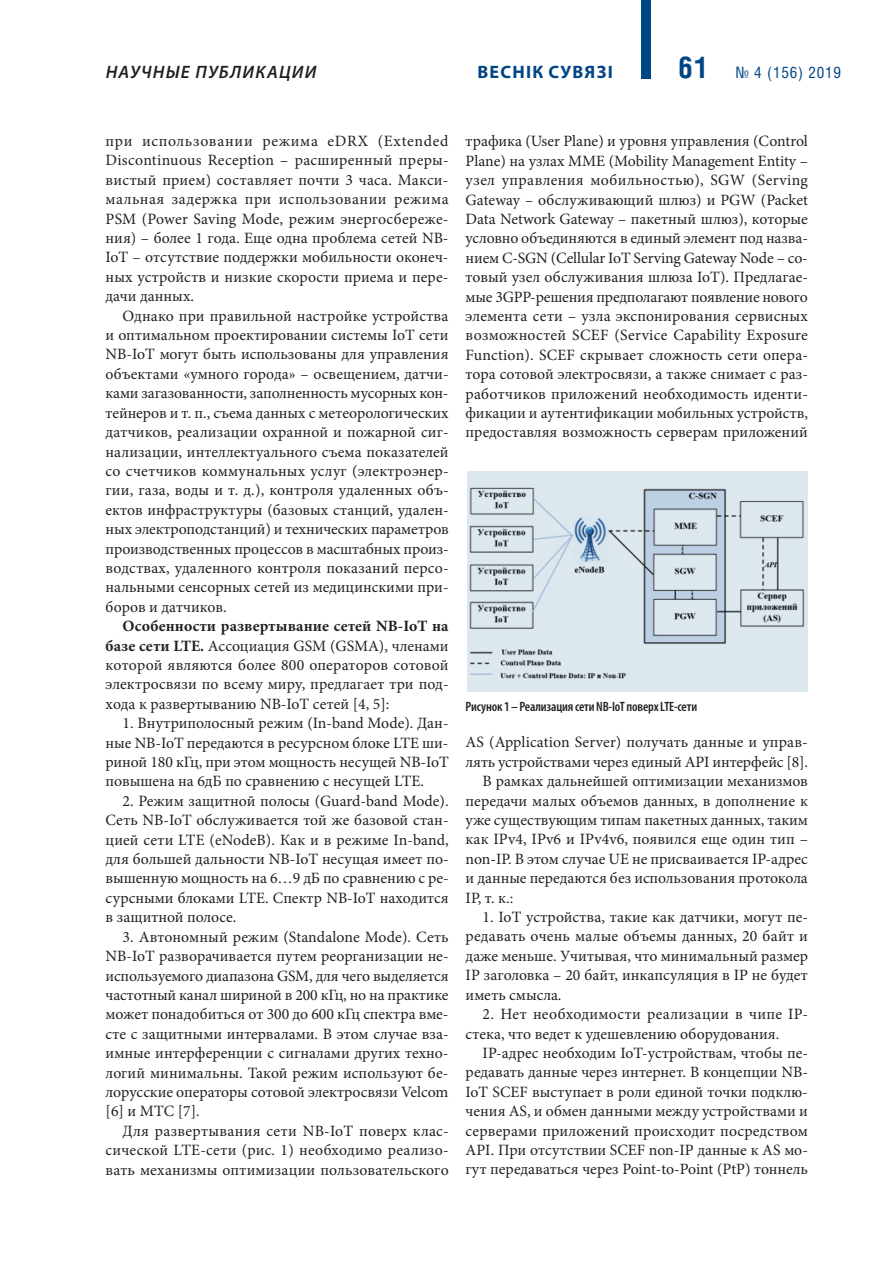
<style>
.page{position:relative;width:893px;height:1263px;background:#fff}
.page>*{position:absolute;margin:0;border:0;box-sizing:border-box;transform-origin:0 0}
.t1{font:italic 600 18px "Myriad Pro";letter-spacing:.07em;color:#231f20}
.t2{font:700 18px "Myriad Pro";letter-spacing:.07em;color:#004684}
.t3{font:15.75px/19.4px "Minion Pro";color:#231f20;text-align:justify}
.t4{font:15.75px "Helios Cond C";letter-spacing:.05em;color:#004684}
.t5{font:600 condensed 13.5px "Myriad Pro";letter-spacing:-.01em;color:#231f20}
.s1{font-weight:700;font-size:30px}
.s2{font-weight:700}
</style>
<div class="page">
<div style="left:641px;top:0;width:10px;height:78px;background:#004684"></div>
<div style="left:468px;top:471px;width:340px;height:221px;background:#dce7ee"></div>
<img style="left:469px;top:487px;width:336px;height:192px">
<p class="t1" style="left:106px;top:61px;width:212px">НАУЧНЫЕ ПУБЛИКАЦИИ</p>
<p class="t2" style="left:477px;top:61px;width:137px">ВЕСНIК СУВЯЗI</p>
<p class="t4" style="left:678px;top:63px;width:164px"><span class="s1">61</span> № 4 (156) 2019</p>
<p class="t3" style="left:106px;top:131px;width:345px">при использовании режима eDRX (Extended Discontinuous Reception – расширенный преры&shy;вистый прием) составляет почти 3 часа. Макси&shy;мальная задержка при использовании режима PSM (Power Saving Mode, режим энергосбереже&shy;ния) – более 1 года. Еще одна проблема сетей NB-IoT – отсутствие поддержки мобильности оконеч&shy;ных устройств и низкие скорости приема и пере&shy;дачи данных.</p>
<p class="t3" style="left:106px;top:306px;width:345px;text-indent:17px">Однако при правильной настройке устройства и оптимальном проектировании системы IoT сети NB-IoT могут быть использованы для управления объектами «умного города» – освещением, датчи&shy;ками загазованности, заполненность мусорных кон&shy;тейнеров и т. п., съема данных с метеорологических датчиков, реализации охранной и пожарной сиг&shy;нализации, интеллектуального съема показателей со счетчиков коммунальных услуг (электроэнер&shy;гии, газа, воды и т. д.), контроля удаленных объ&shy;ектов инфраструктуры (базовых станций, удален&shy;ных электроподстанций) и технических параметров производственных процессов в масштабных произ&shy;водствах, удаленного контроля показаний персо&shy;нальными сенсорных сетей из медицинскими при&shy;боров и датчиков.</p>
<p class="t3" style="left:106px;top:616px;width:345px;text-indent:17px"><span class="s2">Особенности развертывание сетей NB-IoT на базе сети LTE.</span> Ассоциация GSM (GSMA), членами которой являются более 800 операторов сотовой электросвязи по всему миру, предлагает три под&shy;хода к развертыванию NB-IoT сетей [4, 5]:</p>
<p class="t3" style="left:106px;top:713px;width:345px;text-indent:17px">1. Внутриполосный режим (In-band Mode). Дан&shy;ные NB-IoT передаются в ресурсном блоке LTE ши&shy;риной 180 кГц, при этом мощность несущей NB-IoT повышена на 6дБ по сравнению с несущей LTE.</p>
<p class="t3" style="left:106px;top:791px;width:345px;text-indent:17px">2. Режим защитной полосы (Guard-band Mode).<br>Сеть NB-IoT обслуживается той же базовой стан&shy;цией сети LTE (eNodeB). Как и в режиме In-band, для большей дальности NB-IoT несущая имеет по&shy;вышенную мощность на 6…9 дБ по сравнению с ре&shy;сурсными блоками LTE. Спектр NB-IoT находится в защитной полосе.</p>
<p class="t3" style="left:106px;top:927px;width:345px;text-indent:17px">3. Автономный режим (Standalone Mode). Сеть NB-IoT разворачивается путем реорганизации не&shy;используемого диапазона GSM, для чего выделяется частотный канал шириной в 200 кГц, но на практике может понадобиться от 300 до 600 кГц спектра вме&shy;сте с защитными интервалами. В этом случае вза&shy;имные интерференции с сигналами других техно&shy;логий минимальны. Такой режим используют бе&shy;лорусские операторы сотовой электросвязи Velcom [6] и МТС [7].</p>
<p class="t3" style="left:106px;top:1121px;width:345px;text-indent:17px">Для развертывания сети NB-IoT поверх клас&shy;сической LTE-сети (рис. 1) необходимо реализо&shy;вать механизмы оптимизации пользовательского</p>
<p class="t3" style="left:466px;top:132px;width:344px">трафика (User Plane) и уровня управления (Control Plane) на узлах MME (Mobility Management Entity – узел управления мобильностью), SGW (Serving Gateway – обслуживающий шлюз) и PGW (Packet Data Network Gateway – пакетный шлюз), которые условно объединяются в единый элемент под назва&shy;нием C-SGN (Cellular IoT Serving Gateway Node – со&shy;товый узел обслуживания шлюза IoT). Предлагае&shy;мые 3GPP-решения предполагают появление нового элемента сети – узла экспонирования сервисных возможностей SCEF (Service Capability Exposure Function). SCEF скрывает сложность сети опера&shy;тора сотовой электросвязи, а также снимает с раз&shy;работчиков приложений необходимость иденти&shy;фикации и аутентификации мобильных устройств, предоставляя возможность серверам приложений</p>
<p class="t5" style="left:466px;top:698px;width:233px">Рисунок 1 – Реализация сети NB-IoT поверх LTE-сети</p>
<p class="t3" style="left:466px;top:733px;width:344px">AS (Application Server) получать данные и управ-</p>
<p class="t3" style="left:466px;top:752px;width:344px">лять устройствами через единый API интерфейс [8].</p>
<p class="t3" style="left:483px;top:772px;width:327px">В рамках дальнейшей оптимизации механизмов</p>
<p class="t3" style="left:466px;top:791px;width:344px">передачи малых объемов данных, в дополнение к</p>
<p class="t3" style="left:466px;top:810px;width:344px">уже существующим типам пакетных данных, таким</p>
<p class="t3" style="left:466px;top:830px;width:344px">как IPv4, IPv6 и IPv4v6, появился еще один тип –</p>
<p class="t3" style="left:466px;top:849px;width:344px">non-IP. В этом случае UE не присваивается IP-адрес</p>
<p class="t3" style="left:466px;top:869px;width:344px">и данные передаются без использования протокола</p>
<p class="t3" style="left:466px;top:888px;width:49px">IP, т. к.:</p>
<p class="t3" style="left:466px;top:907px;width:344px;text-indent:17px">1. IoT устройства, такие как датчики, могут пе&shy;редавать очень малые объемы данных, 20 байт и даже меньше. Учитывая, что минимальный размер IP заголовка – 20 байт, инкапсуляция в IP не будет иметь смысла.</p>
<p class="t3" style="left:466px;top:1004px;width:344px;text-indent:17px">2. Нет необходимости реализации в чипе IP&shy;стека, что ведет к удешевлению оборудования.</p>
<p class="t3" style="left:466px;top:1043px;width:344px;text-indent:17px">IP-адрес необходим IoT-устройствам, чтобы пе&shy;редавать данные через интернет. В концепции NB-IoT SCEF выступает в роли единой точки подклю&shy;чения AS, и обмен данными между устройствами и серверами приложений происходит посредством API. При отсутствии SCEF non-IP данные к AS мо&shy;гут передаваться через Point-to-Point (PtP) тоннель</p>
</div>
